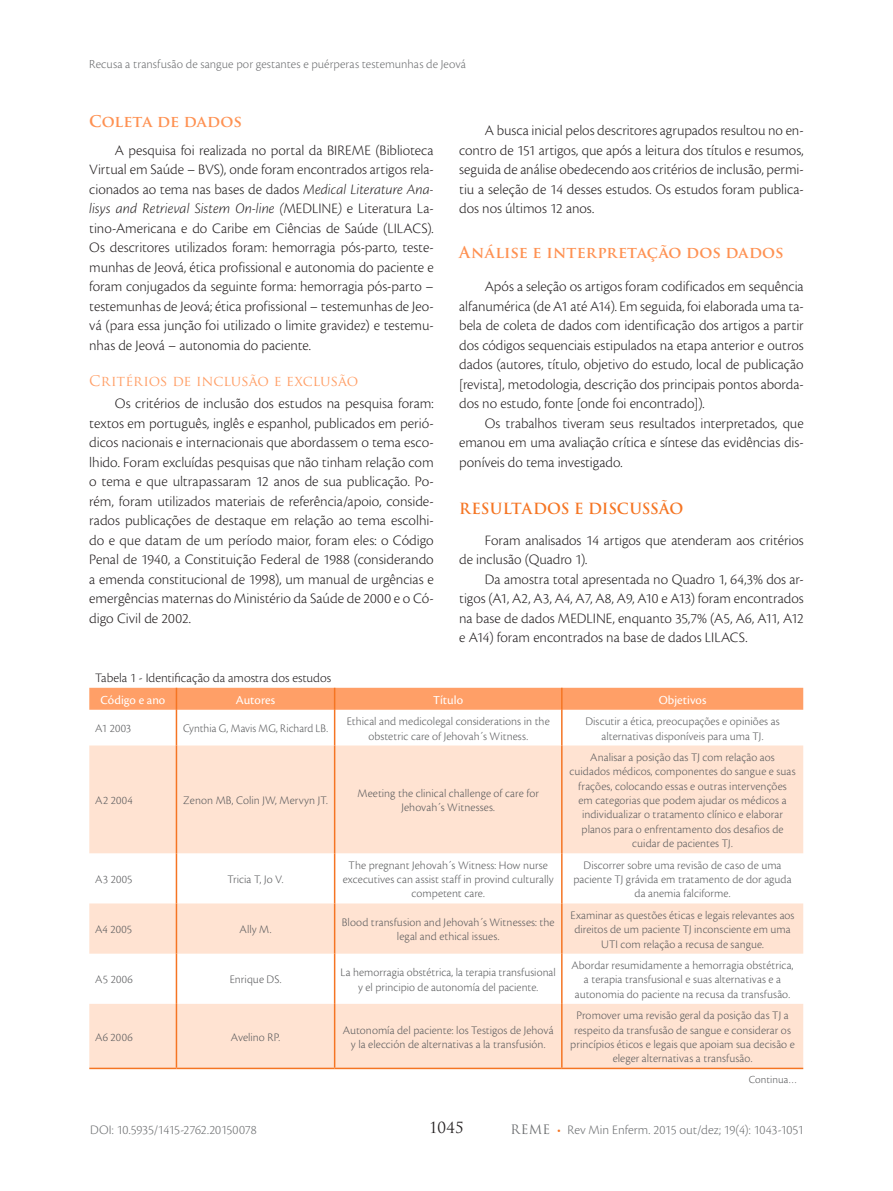
<style>
.page{position:relative;width:893px;height:1191px;background:#fff}
.page>*{position:absolute;margin:0;border:0;box-sizing:border-box;transform-origin:0 0}
.t1{font:700 15.75px "Trajan Pro";letter-spacing:.005em;color:#fe9152}
.t2{font:300 15px/19.5px "Cronos Pro";letter-spacing:-.005em;color:#231f20;text-align:justify}
.t3{font:700 15px "Trajan Pro";letter-spacing:-.01em;color:#f57523}
.t4{font:15px "Trajan Pro";color:#231f20}
.t5{font:14.25px "Trajan Pro";letter-spacing:-.005em;color:#ff9f67}
.t6{font:300 13.5px "Cronos Pro";letter-spacing:-.005em;color:#6d6f71}
.t7{font:300 13.5px "Cronos Pro";color:#231f20}
.t8{font:300 12.75px "Cronos Pro";letter-spacing:.005em;color:#6d6f71}
.t9{font:12.75px "Cronos Pro";letter-spacing:.005em;color:#fff}
.t10{font:300 12px/14.4px "Cronos Pro";letter-spacing:.005em;color:#58595b;text-align:center}
.t11{font:300 11.25px "Cronos Pro";letter-spacing:.005em;color:#58595b}
.s1{font-style:italic}
.s2{font-family:"Trajan Pro";font-weight:400;font-size:12.75px}
.s3{color:#f57523}
</style>
<div class="page">
<svg style="left:89px;top:745px;width:714px;height:322px;fill:#ffe3d2"></svg>
<div style="left:89px;top:688px;width:714px;height:21px;background:#ff9f67"></div>
<hr style="left:561px;top:688px;width:2px;height:21px;background:#f57523">
<hr style="left:176px;top:709px;width:1px;height:36px;background:#f57523">
<hr style="left:334px;top:709px;width:1px;height:36px;background:#f57523">
<hr style="left:561px;top:709px;width:2px;height:36px;background:#f57523">
<hr style="left:176px;top:745px;width:1px;height:108px;background:#f57523">
<hr style="left:334px;top:745px;width:1px;height:108px;background:#f57523">
<hr style="left:561px;top:745px;width:2px;height:108px;background:#f57523">
<hr style="left:176px;top:853px;width:1px;height:50px;background:#f57523">
<hr style="left:334px;top:853px;width:1px;height:50px;background:#f57523">
<hr style="left:561px;top:853px;width:2px;height:50px;background:#f57523">
<hr style="left:176px;top:903px;width:1px;height:50px;background:#f57523">
<hr style="left:334px;top:903px;width:1px;height:50px;background:#f57523">
<hr style="left:176px;top:1003px;width:1px;height:64px;background:#f57523">
<hr style="left:334px;top:1003px;width:1px;height:64px;background:#f57523">
<hr style="left:561px;top:903px;width:2px;height:50px;background:#f57523">
<hr style="left:561px;top:1003px;width:2px;height:64px;background:#f57523">
<hr style="left:334px;top:953px;width:1px;height:50px;background:#f57523">
<hr style="left:176px;top:953px;width:1px;height:50px;background:#f57523">
<hr style="left:561px;top:953px;width:2px;height:50px;background:#f57523">
<hr style="left:89px;top:1067px;width:87px;height:2px;background:#f57523">
<hr style="left:176px;top:1067px;width:159px;height:2px;background:#f57523">
<hr style="left:335px;top:1067px;width:227px;height:2px;background:#f57523">
<hr style="left:562px;top:1067px;width:241px;height:2px;background:#f57523">
<p class="t8" style="left:89px;top:57px;width:378px">Recusa a transfusão de sangue por gestantes e puérperas testemunhas de Jeová</p>
<p class="t1" style="left:89px;top:112px;width:154px">Coleta de dados</p>
<p class="t2" style="left:89px;top:140px;width:346px;text-indent:26px">A pesquisa foi realizada no portal da BIREME (Biblioteca Virtual em Saúde – BVS), onde foram encontrados artigos rela&shy;cionados ao tema nas bases de dados <span class="s1">Medical Literature Ana&shy;lisys and Retrieval Sistem On-line (</span>MEDLINE<span class="s1">)</span> e Literatura La&shy;tino-Americana e do Caribe em Ciências de Saúde (LILACS).<br>Os descritores utilizados foram: hemorragia pós-parto, teste&shy;munhas de Jeová, ética profissional e autonomia do paciente e foram conjugados da seguinte forma: hemorragia pós-parto – testemunhas de Jeová; ética profissional – testemunhas de Jeo&shy;vá (para essa junção foi utilizado o limite gravidez) e testemu&shy;nhas de Jeová – autonomia do paciente.</p>
<p class="t5" style="left:89px;top:372px;width:271px">Critérios de inclusão e exclusão</p>
<p class="t2" style="left:89px;top:394px;width:346px;text-indent:26px">Os critérios de inclusão dos estudos na pesquisa foram: textos em português, inglês e espanhol, publicados em perió&shy;dicos nacionais e internacionais que abordassem o tema esco&shy;lhido. Foram excluídas pesquisas que não tinham relação com o tema e que ultrapassaram 12 anos de sua publicação. Po&shy;rém, foram utilizados materiais de referência/apoio, conside&shy;rados publicações de destaque em relação ao tema escolhi&shy;do e que datam de um período maior, foram eles: o Código Penal de 1940, a Constituição Federal de 1988 (considerando a emenda constitucional de 1998), um manual de urgências e emergências maternas do Ministério da Saúde de 2000 e o Có&shy;digo Civil de 2002.</p>
<p class="t2" style="left:459px;top:121px;width:346px;text-indent:26px">A busca inicial pelos descritores agrupados resultou no en&shy;contro de 151 artigos, que após a leitura dos títulos e resumos, seguida de análise obedecendo aos critérios de inclusão, permi&shy;tiu a seleção de 14 desses estudos. Os estudos foram publica&shy;dos nos últimos 12 anos.</p>
<p class="t1" style="left:459px;top:242px;width:326px">Análise e interpretação dos dados</p>
<p class="t2" style="left:459px;top:277px;width:346px;text-indent:26px">Após a seleção os artigos foram codificados em sequência alfanumérica (de A1 até A14). Em seguida, foi elaborada uma ta&shy;bela de coleta de dados com identificação dos artigos a partir dos códigos sequenciais estipulados na etapa anterior e outros dados (autores, título, objetivo do estudo, local de publicação [revista], metodologia, descrição dos principais pontos aborda&shy;dos no estudo, fonte [onde foi encontrado]).</p>
<p class="t2" style="left:459px;top:413px;width:346px;text-indent:26px">Os trabalhos tiveram seus resultados interpretados, que emanou em uma avaliação crítica e síntese das evidências dis&shy;poníveis do tema investigado.</p>
<p class="t3" style="left:459px;top:499px;width:226px">RESULTADOS E DISCUSSÃO</p>
<p class="t2" style="left:459px;top:530px;width:346px;text-indent:26px">Foram analisados 14 artigos que atenderam aos critérios de inclusão (Quadro 1).</p>
<p class="t2" style="left:459px;top:569px;width:346px;text-indent:26px">Da amostra total apresentada no Quadro 1, 64,3% dos ar&shy;tigos (A1, A2, A3, A4, A7, A8, A9, A10 e A13) foram encontrados na base de dados MEDLINE, enquanto 35,7% (A5, A6, A11, A12 e A14) foram encontrados na base de dados LILACS.</p>
<p class="t7" style="left:95px;top:670px;width:237px">Tabela 1 - Identificação da amostra dos estudos</p>
<p class="t9" style="left:100px;top:692px;width:67px">Código e ano</p>
<p class="t9" style="left:236px;top:692px;width:41px">Autores</p>
<p class="t9" style="left:433px;top:692px;width:31px">Título</p>
<p class="t9" style="left:659px;top:692px;width:49px">Objetivos</p>
<p class="t10" style="left:95px;top:721px;width:37px">A1 2003</p>
<p class="t10" style="left:183px;top:721px;width:147px">Cynthia G, Mavis MG, Richard LB.</p>
<p class="t10" style="left:347px;top:714px;width:205px">Ethical and medicolegal considerations in the obstetric care of Jehovah´s Witness.</p>
<p class="t10" style="left:585px;top:714px;width:196px">Discutir a ética, preocupações e opiniões as alternativas disponíveis para uma TJ.</p>
<p class="t10" style="left:95px;top:793px;width:39px">A2 2004</p>
<p class="t10" style="left:183px;top:793px;width:146px">Zenon MB, Colin JW, Mervyn JT.</p>
<p class="t10" style="left:358px;top:786px;width:183px">Meeting the clinical challenge of care for<br>Jehovah´s Witnesses.</p>
<p class="t10" style="left:569px;top:750px;width:228px">Analisar a posição das TJ com relação aos cuidados médicos, componentes do sangue e suas frações, colocando essas e outras intervenções<br>em categorias que podem ajudar os médicos a individualizar o tratamento clínico e elaborar planos para o enfrentamento dos desafios de cuidar de pacientes TJ.</p>
<p class="t10" style="left:95px;top:872px;width:39px">A3 2005</p>
<p class="t10" style="left:228px;top:872px;width:57px">Tricia T, Jo V.</p>
<p class="t10" style="left:343px;top:857px;width:212px">The pregnant Jehovah´s Witness: How nurse excecutives can assist staff in provind culturally competent care.</p>
<p class="t10" style="left:573px;top:857px;width:220px">Discorrer sobre uma revisão de caso de uma paciente TJ grávida em tratamento de dor aguda da anemia falciforme.</p>
<p class="t10" style="left:95px;top:922px;width:38px">A4 2005</p>
<p class="t10" style="left:240px;top:922px;width:33px">Ally M.</p>
<p class="t10" style="left:342px;top:915px;width:214px">Blood transfusion and Jehovah´s Witnesses: the legal and ethical issues.</p>
<p class="t10" style="left:570px;top:908px;width:225px">Examinar as questões éticas e legais relevantes aos direitos de um paciente TJ inconsciente em uma<br>UTI com relação a recusa de sangue.</p>
<p class="t10" style="left:95px;top:972px;width:39px">A5 2006</p>
<p class="t10" style="left:230px;top:972px;width:53px">Enrique DS.</p>
<p class="t10" style="left:341px;top:965px;width:217px">La hemorragia obstétrica, la terapia transfusional y el principio de autonomía del paciente.</p>
<p class="t10" style="left:571px;top:958px;width:224px">Abordar resumidamente a hemorragia obstétrica, a terapia transfusional e suas alternativas e a autonomia do paciente na recusa da transfusão.</p>
<p class="t10" style="left:95px;top:1029px;width:39px">A6 2006</p>
<p class="t10" style="left:231px;top:1029px;width:51px">Avelino RP.</p>
<p class="t10" style="left:343px;top:1022px;width:212px">Autonomía del paciente: los Testigos de Jehová y la elección de alternativas a la transfusión.</p>
<p class="t10" style="left:570px;top:1008px;width:226px">Promover uma revisão geral da posição das TJ a respeito da transfusão de sangue e considerar os princípios éticos e legais que apoiam sua decisão e eleger alternativas a transfusão.</p>
<p class="t11" style="left:749px;top:1073px;width:50px">Continua…</p>
<p class="t4" style="left:429px;top:1118px;width:36px">1045</p>
<p class="t6" style="left:90px;top:1121px;width:168px">DOI: 10.5935/1415-2762.20150078</p>
<p class="t6" style="left:510px;top:1121px;width:295px"><span class="s2">REME</span> <span class="s3">•</span> Rev Min Enferm. 2015 out/dez; 19(4): 1043-1051</p>
</div>
